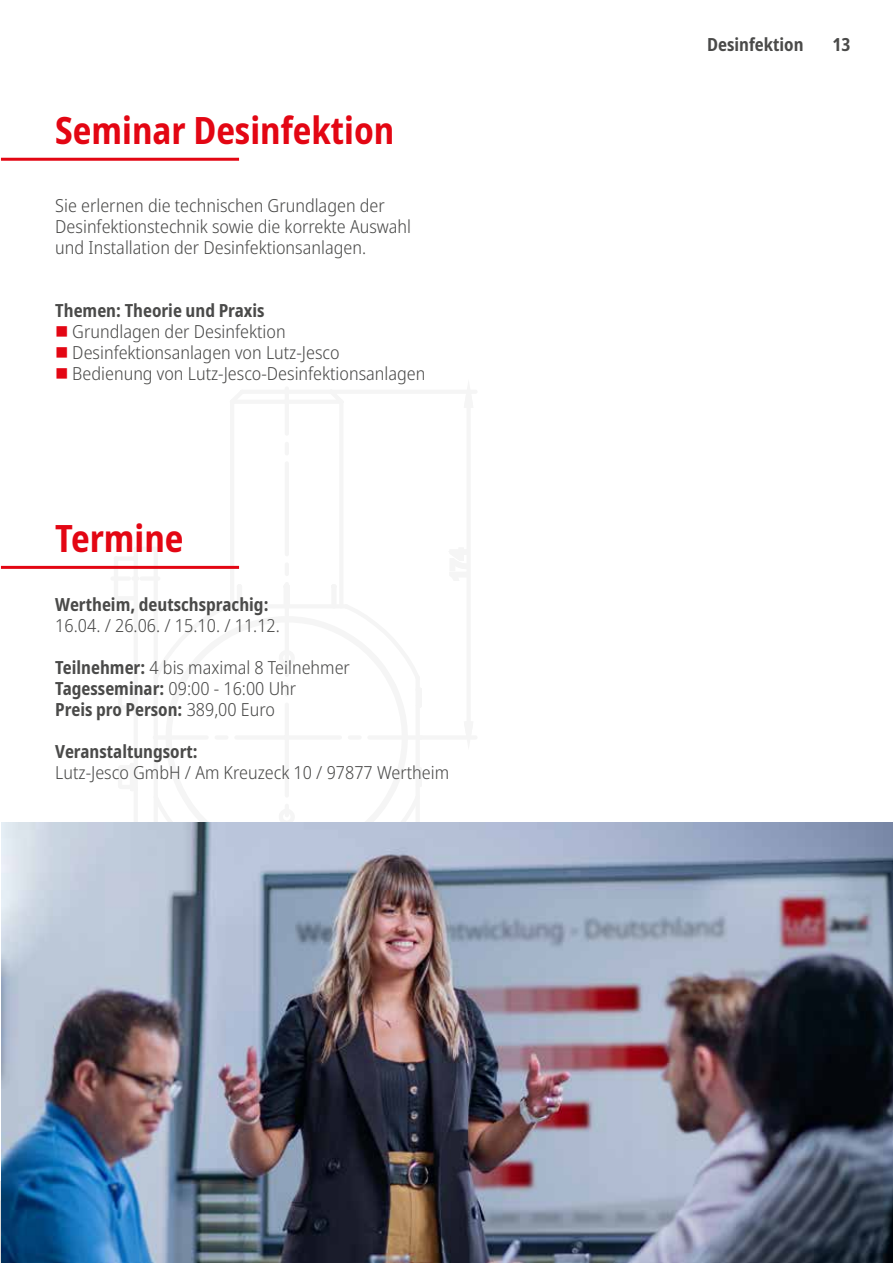
<style>
.page{position:relative;width:893px;height:1263px;background:#fff}
.page>*{position:absolute;margin:0;border:0;box-sizing:border-box;transform-origin:0 0}
.t1{font:700 condensed 37.5px "Noto Sans";color:#e30613}
.t2{font:300 semi-condensed 18px/21px "Noto Sans";color:#4a4a49}
.t3{font:700 condensed 18px "Noto Sans";color:#4a4a49}
.s1{font-weight:700;font-stretch:condensed}
</style>
<div class="page">
<hr style="left:416px;top:797px;width:4px;height:368px;background:#f5f5f5">
<hr style="left:331px;top:390px;width:144px;height:4px;background:#f5f5f5">
<div style="left:418px;top:735px;width:57px;height:5px;background:#f5f5f5"></div>
<div style="left:466px;top:392px;width:5px;height:345px;background:#f5f5f5"></div>
<hr style="left:1px;top:158px;width:238px;height:3px;background:#e30613">
<hr style="left:1px;top:566px;width:238px;height:3px;background:#e30613">
<img style="left:2px;top:823px;width:891px;height:440px">
<h1 class="t1" style="left:55px;top:103px;width:341px">Seminar Desinfektion</h1>
<p class="t2" style="left:55px;top:195px;width:357px">Sie erlernen die technischen Grundlagen der<br>Desinfektionstechnik sowie die korrekte Auswahl und Installation der Desinfektionsanlagen.</p>
<p class="t3" style="left:55px;top:297px;width:211px">Themen: Theorie und Praxis</p>
<p class="t2" style="left:72px;top:321px;width:355px">Grundlagen der Desinfektion<br>Desinfektionsanlagen von Lutz-Jesco<br>Bedienung von Lutz-Jesco-Desinfektionsanlagen</p>
<h1 class="t1" style="left:55px;top:511px;width:130px">Termine</h1>
<p class="t3" style="left:55px;top:591px;width:215px">Wertheim, deutschsprachig:</p>
<p class="t2" style="left:55px;top:615px;width:226px">16.04. / 26.06. / 15.10. / 11.12.</p>
<p class="t2" style="left:55px;top:657px;width:296px"><span class="s1">Teilnehmer:</span> 4 bis maximal 8 Teilnehmer<br><span class="s1">Tagesseminar:</span> 09:00 - 16:00 Uhr<br><span class="s1">Preis pro Person:</span> 389,00 Euro</p>
<p class="t3" style="left:55px;top:738px;width:144px">Veranstaltungsort:</p>
<p class="t2" style="left:55px;top:762px;width:395px">Lutz-Jesco GmbH / Am Kreuzeck 10 / 97877 Wertheim</p>
<p class="t3" style="left:707px;top:31px;width:98px">Desinfektion</p>
<p class="t3" style="left:832px;top:32px;width:19px">13</p>
</div>
